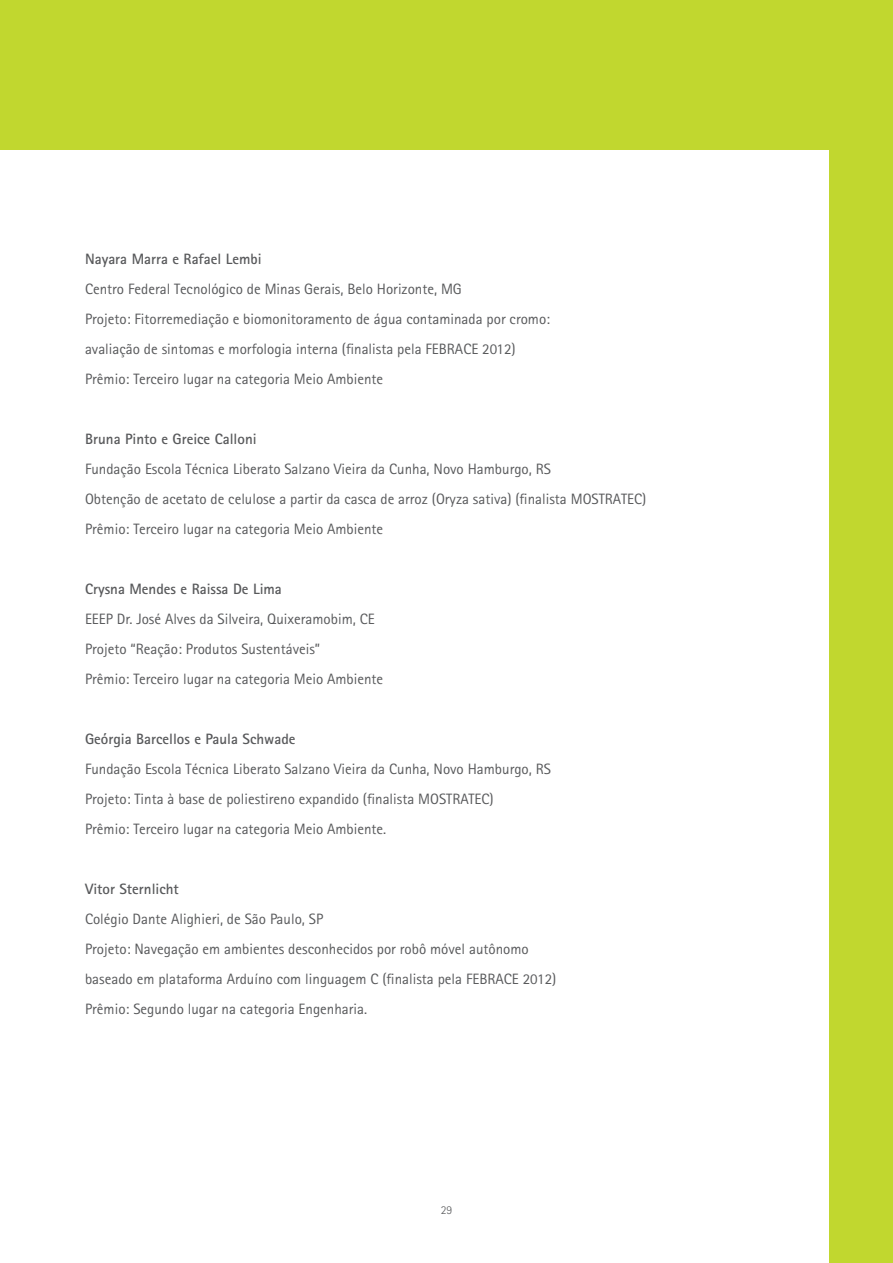
<style>
.page{position:relative;width:893px;height:1263px;background:#fff}
.page>*{position:absolute;margin:0;border:0;box-sizing:border-box;transform-origin:0 0}
.t1{font:15px/30px "Rotis Sans Serif";color:#58595b}
.t2{font:700 15px "Rotis Sans Serif";color:#58595b}
.t3{font:300 12px "Rotis Sans Serif";color:#58595b}
</style>
<div class="page">
<div style="left:0;top:0;width:893px;height:149px;background:#c1d72f"></div>
<div style="left:829px;top:45px;width:64px;height:1218px;background:#c1d72f"></div>
<p class="t2" style="left:85px;top:249px;width:178px">Nayara Marra e Rafael Lembi</p>
<p class="t1" style="left:85px;top:274px;width:467px">Centro Federal Tecnológico de Minas Gerais, Belo Horizonte, MG<br>Projeto: Fitorremediação e biomonitoramento de água contaminada por cromo: avaliação de sintomas e morfologia interna (finalista pela FEBRACE 2012)<br>Prêmio: Terceiro lugar na categoria Meio Ambiente</p>
<p class="t2" style="left:85px;top:429px;width:173px">Bruna Pinto e Greice Calloni</p>
<p class="t1" style="left:85px;top:454px;width:563px">Fundação Escola Técnica Liberato Salzano Vieira da Cunha, Novo Hamburgo, RS<br>Obtenção de acetato de celulose a partir da casca de arroz (Oryza sativa) (finalista MOSTRATEC)<br>Prêmio: Terceiro lugar na categoria Meio Ambiente</p>
<p class="t2" style="left:85px;top:579px;width:198px">Crysna Mendes e Raissa De Lima</p>
<p class="t1" style="left:85px;top:604px;width:300px">EEEP Dr. José Alves da Silveira, Quixeramobim, CE<br>Projeto “Reação: Produtos Sustentáveis”<br>Prêmio: Terceiro lugar na categoria Meio Ambiente</p>
<p class="t2" style="left:85px;top:729px;width:212px">Geórgia Barcellos e Paula Schwade</p>
<p class="t1" style="left:85px;top:754px;width:467px">Fundação Escola Técnica Liberato Salzano Vieira da Cunha, Novo Hamburgo, RS<br>Projeto: Tinta à base de poliestireno expandido (finalista MOSTRATEC)<br>Prêmio: Terceiro lugar na categoria Meio Ambiente.</p>
<p class="t2" style="left:85px;top:879px;width:95px">Vitor Sternlicht</p>
<p class="t1" style="left:85px;top:904px;width:473px">Colégio Dante Alighieri, de São Paulo, SP<br>Projeto: Navegação em ambientes desconhecidos por robô móvel autônomo baseado em plataforma Arduíno com linguagem C (finalista pela FEBRACE 2012)<br>Prêmio: Segundo lugar na categoria Engenharia.</p>
<p class="t3" style="left:441px;top:1203px;width:13px">29</p>
</div>
